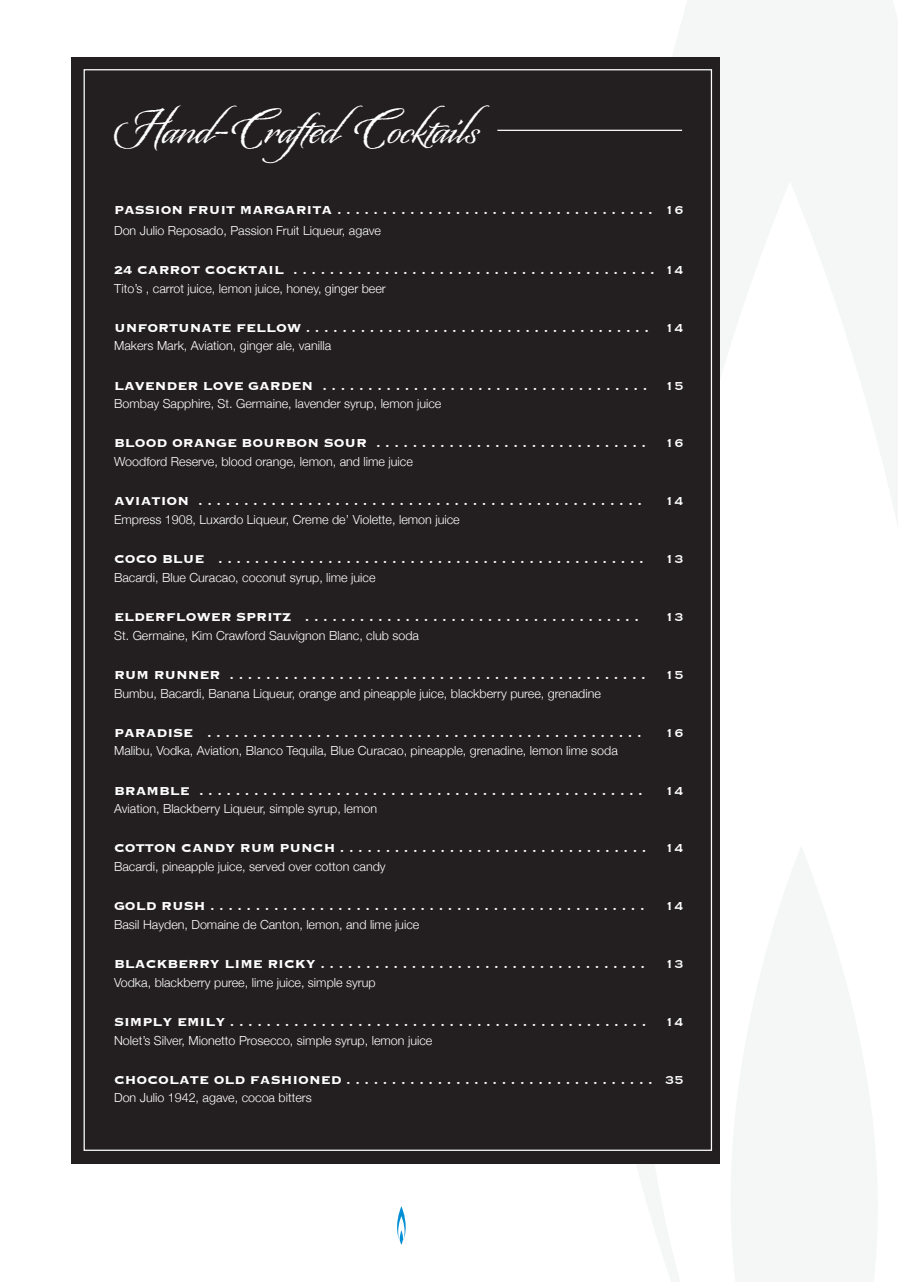
<style>
.page{position:relative;width:900px;height:1283px;background:#fff}
.page>*{position:absolute;margin:0;border:0;box-sizing:border-box;transform-origin:0 0}
.t1{font:50px "Origins";color:#fff}
.t2{font:700 15px "Copperplate";color:#fff}
.t3{font:15px "Copperplate";color:#fff}
.t4{font:300 12.5px "Helvetica Neue";color:#fff}
.s1{font-weight:400}
</style>
<div class="page">
<div style="left:71px;top:57px;width:649px;height:1106px;background:#231f20"></div>
<hr style="left:497px;top:130px;width:185px;height:1px;background:#fff">
<svg style="left:397px;top:1206px;width:9px;height:38px"></svg>
<h1 class="t1" style="left:116px;top:96px;width:363px">Hand-Crafted Cocktails</h1>
<p class="t2" style="left:114px;top:200px;width:571px">PASSION FRUIT MARGARITA . . . . . . . . . . . . . . . . . . . . . . . . . . . . . . . . . . . <span class="s1">16</span></p>
<p class="t4" style="left:114px;top:220px;width:268px">Don Julio Reposado, Passion Fruit Liqueur, agave</p>
<p class="t2" style="left:114px;top:260px;width:571px">24 CARROT COCKTAIL . . . . . . . . . . . . . . . . . . . . . . . . . . . . . . . . . . . . . . . . <span class="s1">14</span></p>
<p class="t4" style="left:114px;top:278px;width:273px">Tito’s , carrot juice, lemon juice, honey, ginger beer</p>
<p class="t2" style="left:114px;top:318px;width:571px">UNFORTUNATE FELLOW . . . . . . . . . . . . . . . . . . . . . . . . . . . . . . . . . . . . . . <span class="s1">14</span></p>
<p class="t4" style="left:114px;top:336px;width:219px">Makers Mark, Aviation, ginger ale, vanilla</p>
<p class="t2" style="left:114px;top:376px;width:571px">LAVENDER LOVE GARDEN . . . . . . . . . . . . . . . . . . . . . . . . . . . . . . . . . . . . <span class="s1">15</span></p>
<p class="t4" style="left:114px;top:394px;width:329px">Bombay Sapphire, St. Germaine, lavender syrup, lemon juice</p>
<p class="t2" style="left:114px;top:433px;width:533px">BLOOD ORANGE BOURBON SOUR . . . . . . . . . . . . . . . . . . . . . . . . . . . . . .</p>
<p class="t3" style="left:665px;top:433px;width:20px">16</p>
<p class="t4" style="left:114px;top:451px;width:300px">Woodford Reserve, blood orange, lemon, and lime juice</p>
<p class="t2" style="left:114px;top:491px;width:529px">AVIATION . . . . . . . . . . . . . . . . . . . . . . . . . . . . . . . . . . . . . . . . . . . . . . . . .</p>
<p class="t3" style="left:665px;top:491px;width:20px">14</p>
<p class="t4" style="left:114px;top:509px;width:347px">Empress 1908, Luxardo Liqueur, Creme de’ Violette, lemon juice</p>
<p class="t2" style="left:114px;top:549px;width:531px">COCO BLUE . . . . . . . . . . . . . . . . . . . . . . . . . . . . . . . . . . . . . . . . . . . . . . .</p>
<p class="t3" style="left:665px;top:549px;width:20px">13</p>
<p class="t4" style="left:114px;top:567px;width:263px">Bacardi, Blue Curacao, coconut syrup, lime juice</p>
<p class="t2" style="left:114px;top:607px;width:526px">ELDERFLOWER SPRITZ . . . . . . . . . . . . . . . . . . . . . . . . . . . . . . . . . . . . .</p>
<p class="t3" style="left:665px;top:607px;width:20px">13</p>
<p class="t4" style="left:114px;top:625px;width:306px">St. Germaine, Kim Crawford Sauvignon Blanc, club soda</p>
<p class="t2" style="left:114px;top:665px;width:533px">RUM RUNNER . . . . . . . . . . . . . . . . . . . . . . . . . . . . . . . . . . . . . . . . . . . . . .</p>
<p class="t3" style="left:665px;top:665px;width:20px">15</p>
<p class="t4" style="left:114px;top:683px;width:488px">Bumbu, Bacardi, Banana Liqueur, orange and pineapple juice, blackberry puree, grenadine</p>
<p class="t2" style="left:114px;top:723px;width:529px">PARADISE . . . . . . . . . . . . . . . . . . . . . . . . . . . . . . . . . . . . . . . . . . . . . . . .</p>
<p class="t3" style="left:665px;top:723px;width:20px">16</p>
<p class="t4" style="left:114px;top:741px;width:505px">Malibu, Vodka, Aviation, Blanco Tequila, Blue Curacao, pineapple, grenadine, lemon lime soda</p>
<p class="t2" style="left:114px;top:780px;width:530px">BRAMBLE . . . . . . . . . . . . . . . . . . . . . . . . . . . . . . . . . . . . . . . . . . . . . . . . .</p>
<p class="t3" style="left:665px;top:780px;width:20px">14</p>
<p class="t4" style="left:114px;top:798px;width:265px">Aviation, Blackberry Liqueur, simple syrup, lemon</p>
<p class="t2" style="left:114px;top:838px;width:534px">COTTON CANDY RUM PUNCH . . . . . . . . . . . . . . . . . . . . . . . . . . . . . . . . . .</p>
<p class="t3" style="left:665px;top:838px;width:20px">14</p>
<p class="t4" style="left:114px;top:856px;width:273px">Bacardi, pineapple juice, served over cotton candy</p>
<p class="t2" style="left:114px;top:896px;width:532px">GOLD RUSH . . . . . . . . . . . . . . . . . . . . . . . . . . . . . . . . . . . . . . . . . . . . . . . .</p>
<p class="t3" style="left:665px;top:896px;width:20px">14</p>
<p class="t4" style="left:114px;top:914px;width:307px">Basil Hayden, Domaine de Canton, lemon, and lime juice</p>
<p class="t2" style="left:114px;top:954px;width:533px">BLACKBERRY LIME RICKY . . . . . . . . . . . . . . . . . . . . . . . . . . . . . . . . . . . .</p>
<p class="t3" style="left:665px;top:954px;width:20px">13</p>
<p class="t4" style="left:114px;top:972px;width:263px">Vodka, blackberry puree, lime juice, simple syrup</p>
<p class="t2" style="left:114px;top:1012px;width:534px">SIMPLY EMILY . . . . . . . . . . . . . . . . . . . . . . . . . . . . . . . . . . . . . . . . . . . . . .</p>
<p class="t3" style="left:665px;top:1012px;width:20px">14</p>
<p class="t4" style="left:114px;top:1030px;width:320px">Nolet’s Silver, Mionetto Prosecco, simple syrup, lemon juice</p>
<p class="t2" style="left:114px;top:1069px;width:571px">CHOCOLATE OLD FASHIONED . . . . . . . . . . . . . . . . . . . . . . . . . . . . . . . . . . <span class="s1">35</span></p>
<p class="t4" style="left:114px;top:1087px;width:199px">Don Julio 1942, agave, cocoa bitters</p>
</div>
